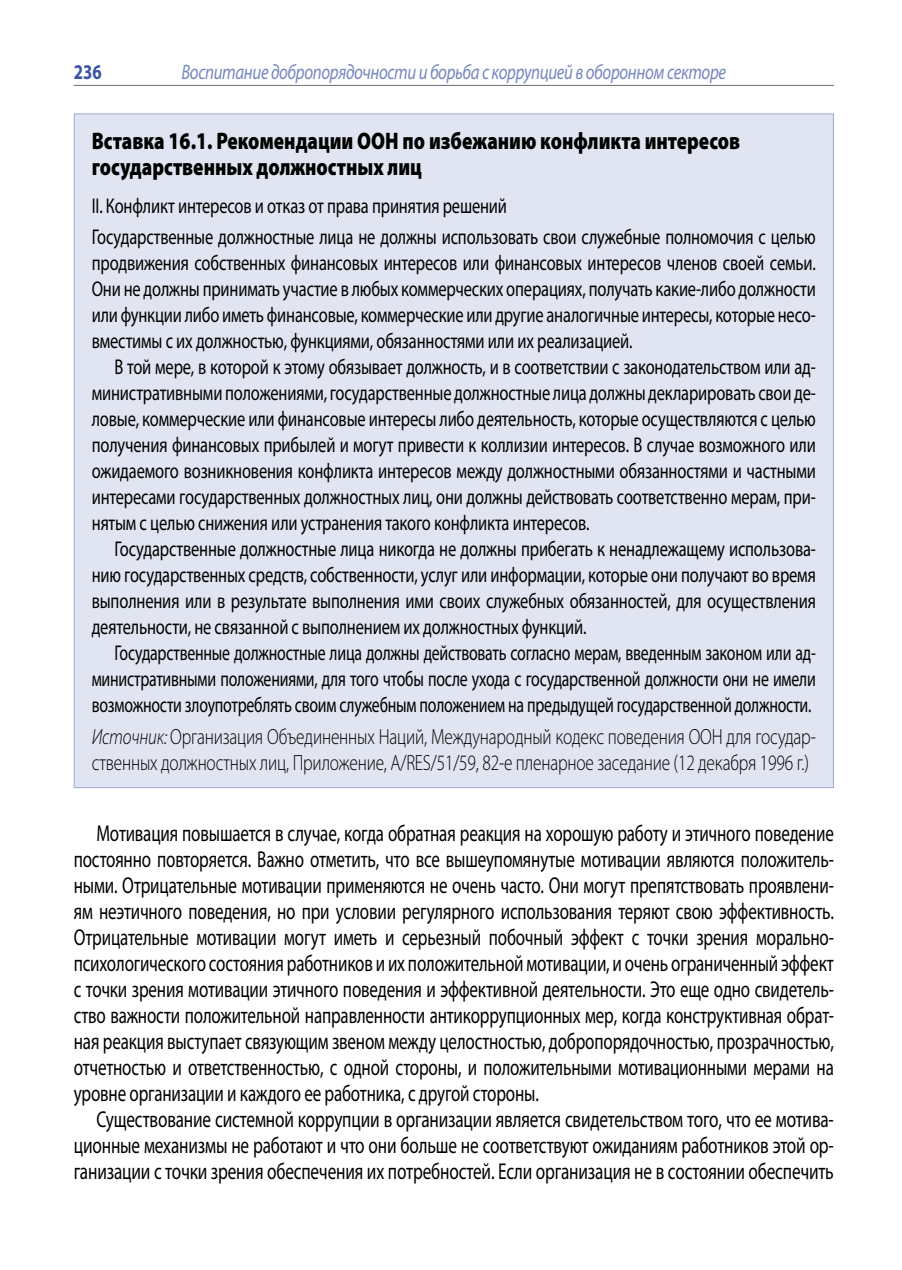
<style>
.page{position:relative;width:902px;height:1270px;background:#fff}
.page>*{position:absolute;margin:0;border:0;box-sizing:border-box;transform-origin:0 0}
.t1{font:900 24px/26px "Myriad Pro";color:#000;scale:.8 1}
.t2{font:23px/26px "Myriad Pro";letter-spacing:-.01em;color:#000;text-align:justify;scale:.74 1}
.t3{font:23px/26px "Myriad Pro";letter-spacing:-.01em;color:#000;text-align:justify;scale:.75 1}
.t4{font:300 22px/26px "Myriad Pro";letter-spacing:-.01em;color:#000;scale:.79 1}
.t5{font:21.4px/26px "Myriad Pro";letter-spacing:-.01em;color:#000;text-align:justify;scale:.77 1}
.t6{font:21.4px/26px "Myriad Pro";letter-spacing:-.01em;color:#000;text-align:justify;scale:.74 1}
.t7{font:italic 21px "Myriad Pro";letter-spacing:-.02em;color:#7587bf;scale:.8 1}
.t8{font:700 21px "Myriad Pro";color:#3a53a4;scale:.8 1}
.s1{font-style:italic}
</style>
<div class="page">
<hr style="left:74px;top:85px;width:759px;height:1px;background:#6d6f71">
<div style="left:74px;top:114px;width:759px;height:674px;background:#e1e5f1"></div>
<p class="t8" style="left:74px;top:60px;width:36px">236</p>
<p class="t7" style="left:181px;top:61px;width:682px">Воспитание добропорядочности и борьба с коррупцией в оборонном секторе</p>
<p class="t1" style="left:92px;top:127px;width:812px">Вставка 16.1. Рекомендации ООН по избежанию конфликта интересов государственных должностных лиц</p>
<p class="t5" style="left:92px;top:189px;width:941px;line-height:31.6px">ІІ. Конфликт интересов и отказ от права принятия решений<br>Государственные должностные лица не должны использовать свои служебные полномочия с целью</p>
<p class="t5" style="left:92px;top:250px;width:941px">продвижения собственных финансовых интересов или финансовых интересов членов своей семьи.<br>Они не должны принимать участие в любых коммерческих операциях, получать какие-либо должности или функции либо иметь финансовые, коммерческие или другие аналогичные интересы, которые несо&shy;вместимы с их должностью, функциями, обязанностями или их реализацией.</p>
<p class="t5" style="left:92px;top:354px;width:941px;text-indent:23px">В той мере, в которой к этому обязывает должность, и в соответствии с законодательством или ад&shy;министративными положениями, государственные должностные лица должны декларировать свои де&shy;ловые, коммерческие или финансовые интересы либо деятельность, которые осуществляются с целью получения финансовых прибылей и могут привести к коллизии интересов. В случае возможного или ожидаемого возникновения конфликта интересов между должностными обязанностями и частными интересами государственных должностных лиц, они должны действовать соответственно мерам, при&shy;нятым с целью снижения или устранения такого конфликта интересов.</p>
<p class="t5" style="left:92px;top:536px;width:941px;text-indent:23px">Государственные должностные лица никогда не должны прибегать к ненадлежащему использова&shy;нию государственных средств, собственности, услуг или информации, которые они получают во время выполнения или в результате выполнения ими своих служебных обязанностей, для осуществления деятельности, не связанной с выполнением их должностных функций.</p>
<p class="t6" style="left:92px;top:640px;width:979px;text-indent:23px">Государственные должностные лица должны действовать согласно мерам, введенным законом или ад&shy;министративными положениями, для того чтобы после ухода с государственной должности они не имели возможности злоупотреблять своим служебным положением на предыдущей государственной должности.</p>
<p class="t4" style="left:92px;top:724px;width:918px"><span class="s1">Источник:</span> Организация Объединенных Наций, Международный кодекс поведения ООН для государ&shy;ственных должностных лиц, Приложение, A/RES/51/59, 82-е пленарное заседание (12 декабря 1996 г.)</p>
<p class="t2" style="left:74px;top:820px;width:1028px;text-indent:23px">Мотивация повышается в случае, когда обратная реакция на хорошую работу и этичного поведение постоянно повторяется. Важно отметить, что все вышеупомянутые мотивации являются положитель&shy;ными. Отрицательные мотивации применяются не очень часто. Они могут препятствовать проявлени&shy;ям неэтичного поведения, но при условии регулярного использования теряют свою эффективность.<br>Отрицательные мотивации могут иметь и серьезный побочный эффект с точки зрения морально&shy;психологического состояния работников и их положительной мотивации, и очень ограниченный эффект с точки зрения мотивации этичного поведения и эффективной деятельности. Это еще одно свидетель&shy;ство важности положительной направленности антикоррупционных мер, когда конструктивная обрат&shy;ная реакция выступает связующим звеном между целостностью, добропорядочностью, прозрачностью, отчетностью и ответственностью, с одной стороны, и положительными мотивационными мерами на уровне организации и каждого ее работника, с другой стороны.</p>
<p class="t3" style="left:74px;top:1106px;width:1014px;text-indent:23px">Существование системной коррупции в организации является свидетельством того, что ее мотива&shy;ционные механизмы не работают и что они больше не соответствуют ожиданиям работников этой ор&shy;ганизации с точки зрения обеспечения их потребностей. Если организация не в состоянии обеспечить</p>
</div>
